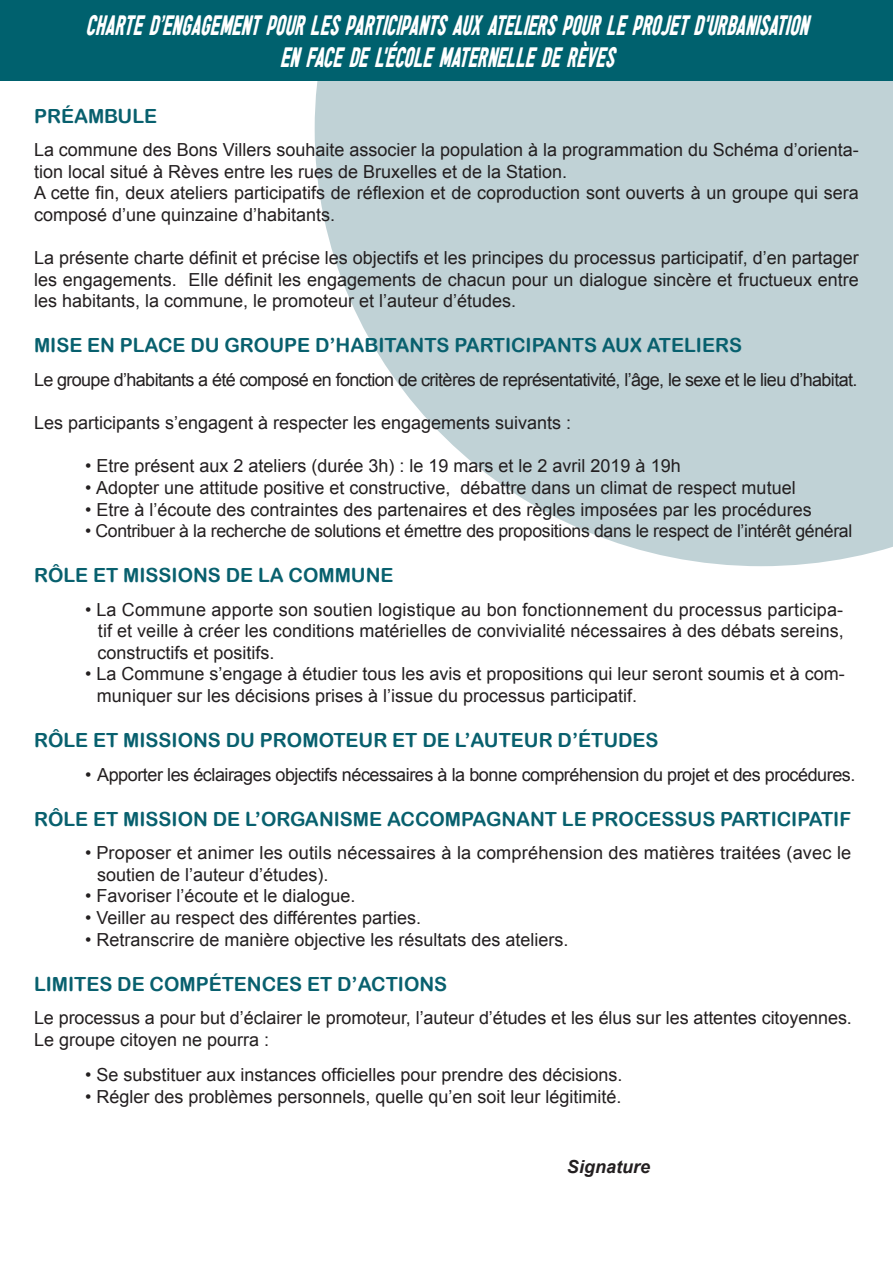
<style>
.page{position:relative;width:893px;height:1263px;background:#fff}
.page>*{position:absolute;margin:0;border:0;box-sizing:border-box;transform-origin:0 0}
.t1{font:italic 29.25px/31.5px "Sugo";color:#fff;text-align:center;scale:.77 1}
.t2{font:19.5px "Arial Rounded MT Bold";color:#08606e}
.t3{font:18px/21.6px "Arial";color:#231f20}
.t4{font:18px "Arial";letter-spacing:-.035em;color:#231f20}
.t5{font:18px "Arial";letter-spacing:-.025em;color:#231f20}
.t6{font:italic 700 18px "Arial";color:#231f20}
.t7{font:17.7px "Arial";letter-spacing:-.02em;color:#231f20}
</style>
<div class="page">
<svg style="left:315px;top:81px;width:578px;height:485px;fill:#c0d2d6"></svg>
<div style="left:0;top:0;width:893px;height:81px;background:#00616e"></div>
<h1 class="t1" style="left:86px;top:9px;width:950px">CHARTED’ENGAGEMENTPOURLESPARTICIPANTSAUXATELIERSPOURLEPROJETD'URBANISATION<br>ENFACEDEL'ÉCOLEMATERNELLEDERÈVES</h1>
<p class="t2" style="left:34px;top:104px;width:125px">PRÉAMBULE</p>
<p class="t3" style="left:34px;top:139px;width:826px">La commune des Bons Villers souhaite associer la population à la programmation du Schéma d’orienta&shy;tion local situé à Rèves entre les rues de Bruxelles et de la Station.<br>A cette fin, deux ateliers participatifs de réflexion et de coproduction sont ouverts à un groupe qui sera composé d’une quinzaine d’habitants.</p>
<p class="t3" style="left:34px;top:247px;width:826px;text-align:justify">La présente charte définit et précise les objectifs et les principes du processus participatif, d’en partager les engagements. Elle définit les engagements de chacun pour un dialogue sincère et fructueux entre les habitants, la commune, le promoteur et l’auteur d’études.</p>
<p class="t2" style="left:34px;top:334px;width:710px">MISE EN PLACE DU GROUPE D’HABITANTS PARTICIPANTS AUX ATELIERS</p>
<p class="t4" style="left:34px;top:368px;width:825px">Le groupe d’habitants a été composé en fonction de critères de représentativité, l’âge, le sexe et le lieu d’habitat.</p>
<p class="t3" style="left:34px;top:412px;width:539px">Les participants s’engagent à respecter les engagements suivants :</p>
<p class="t3" style="left:85px;top:455px;width:597px">• Etre présent aux 2 ateliers (durée 3h) : le 19 mars et le 2 avril 2019 à 19h</p>
<p class="t3" style="left:85px;top:477px;width:712px">• Adopter une attitude positive et constructive, débattre dans un climat de respect mutuel</p>
<p class="t3" style="left:85px;top:499px;width:728px">• Etre à l’écoute des contraintes des partenaires et des règles imposées par les procédures</p>
<p class="t7" style="left:85px;top:519px;width:769px">• Contribuer à la recherche de solutions et émettre des propositions dans le respect de l’intérêt général</p>
<p class="t2" style="left:34px;top:563px;width:361px">RÔLE ET MISSIONS DE LA COMMUNE</p>
<p class="t3" style="left:97px;top:599px;width:748px;text-align:justify;text-indent:-12px">• La Commune apporte son soutien logistique au bon fonctionnement du processus participa&shy;tif et veille à créer les conditions matérielles de convivialité nécessaires à des débats sereins, constructifs et positifs.</p>
<p class="t3" style="left:97px;top:663px;width:749px;text-indent:-12px">• La Commune s’engage à étudier tous les avis et propositions qui leur seront soumis et à com&shy;muniquer sur les décisions prises à l’issue du processus participatif.</p>
<p class="t2" style="left:34px;top:728px;width:626px">RÔLE ET MISSIONS DU PROMOTEUR ET DE L’AUTEUR D’ÉTUDES</p>
<p class="t5" style="left:85px;top:762px;width:772px">• Apporter les éclairages objectifs nécessaires à la bonne compréhension du projet et des procédures.</p>
<p class="t2" style="left:34px;top:807px;width:819px">RÔLE ET MISSION DE L’ORGANISME ACCOMPAGNANT LE PROCESSUS PARTICIPATIF</p>
<p class="t3" style="left:97px;top:842px;width:756px;text-indent:-12px">• Proposer et animer les outils nécessaires à la compréhension des matières traitées (avec le soutien de l’auteur d’études).</p>
<p class="t3" style="left:85px;top:885px;width:272px">• Favoriser l’écoute et le dialogue.</p>
<p class="t3" style="left:85px;top:907px;width:338px">• Veiller au respect des différentes parties.</p>
<p class="t3" style="left:85px;top:929px;width:485px">• Retranscrire de manière objective les résultats des ateliers.</p>
<p class="t2" style="left:34px;top:972px;width:415px">LIMITES DE COMPÉTENCES ET D’ACTIONS</p>
<p class="t3" style="left:34px;top:1007px;width:819px">Le processus a pour but d’éclairer le promoteur, l’auteur d’études et les élus sur les attentes citoyennes.<br>Le groupe citoyen ne pourra :</p>
<p class="t3" style="left:85px;top:1064px;width:539px">• Se substituer aux instances officielles pour prendre des décisions.</p>
<p class="t3" style="left:85px;top:1085px;width:538px">• Régler des problèmes personnels, quelle qu’en soit leur légitimité.</p>
<p class="t6" style="left:567px;top:1155px;width:85px">Signature</p>
</div>
